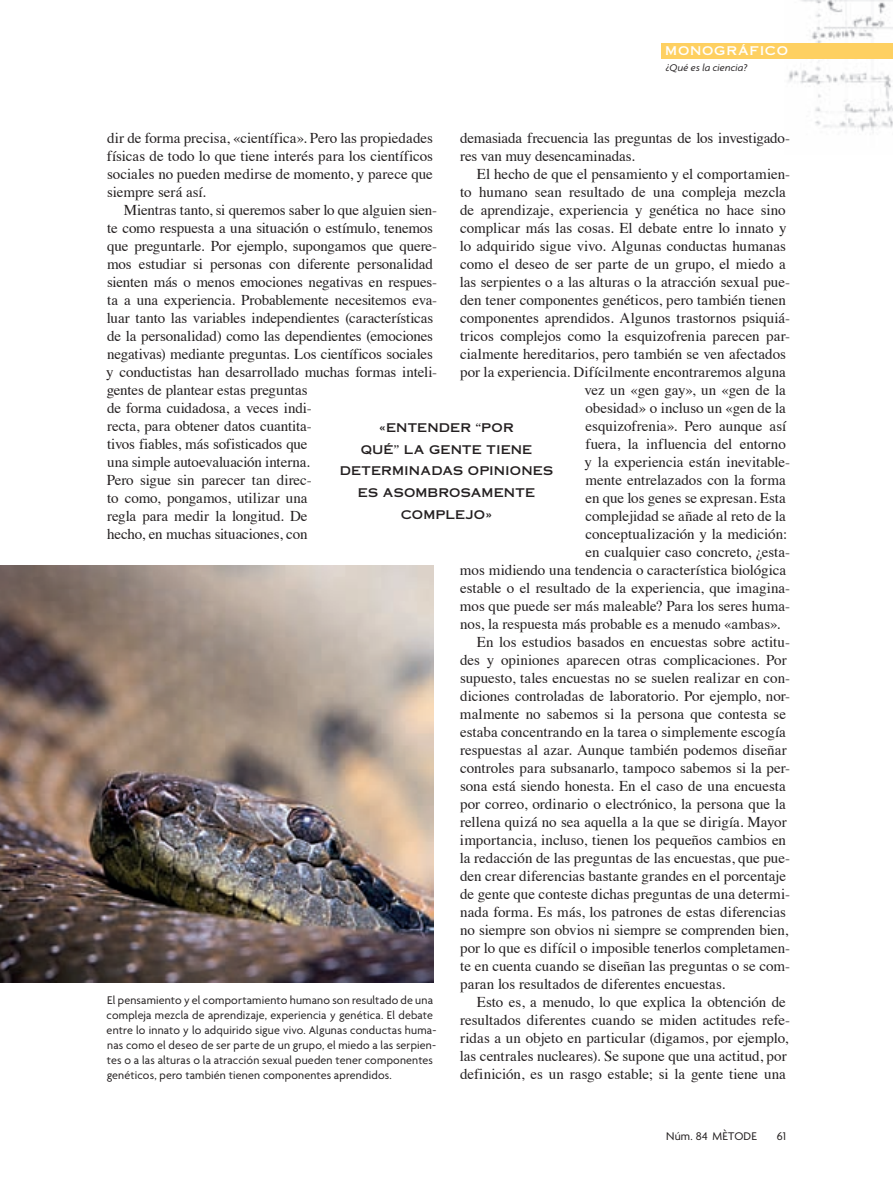
<style>
.page{position:relative;width:893px;height:1191px;background:#fff}
.page>*{position:absolute;margin:0;border:0;box-sizing:border-box;transform-origin:0 0}
.t1{font:15px/18px "Times";color:#231f20}
.t2{font:12px/15px "Agenda";letter-spacing:.015em;color:#231f20}
.t3{font:12px/21.8px "Copperplate Thirty One AB";letter-spacing:.01em;color:#231f20;text-align:center}
.t4{font:12px "Copperplate Thirty One AB";letter-spacing:.06em;color:#fff}
.t5{font:italic 10.5px "Agenda";letter-spacing:.015em;color:#231f20}
</style>
<div class="page">
<img style="left:784px;top:0;width:109px;height:133px">
<img style="left:0;top:565px;width:434px;height:417px">
<div style="left:661px;top:43px;width:232px;height:15px;background:#fed061"></div>
<p class="t4" style="left:665px;top:44px;width:124px">MONOGRÁFICO</p>
<p class="t5" style="left:666px;top:63px;width:83px">¿Qué es la ciencia?</p>
<p class="t1" style="left:107px;top:130px;width:328px;text-align:justify">dir de forma precisa, «científica». Pero las propiedades físicas de todo lo que tiene interés para los científicos sociales no pueden medirse de momento, y parece que siempre será así.</p>
<p class="t1" style="left:106px;top:202px;width:333px;text-indent:18px">Mientras tanto, si queremos saber lo que alguien sien&shy;te como respuesta a una situación o estímulo, tenemos que preguntarle. Por ejemplo, supongamos que quere&shy;mos estudiar si personas con diferente personalidad sienten más o menos emociones negativas en respues&shy;ta a una experiencia. Probablemente necesitemos eva&shy;luar tanto las variables independientes (características de la personalidad) como las dependientes (emociones negativas) mediante preguntas. Los científicos sociales y conductistas han desarrollado muchas formas inteli&shy;gentes de plantear estas preguntas<br>de forma cuidadosa, a veces indi-<br>recta, para obtener datos cuantita-<br>tivos fiables, más sofisticados que<br>una simple autoevaluación interna.<br>Pero sigue sin parecer tan direc-<br>to como, pongamos, utilizar una<br>regla para medir la longitud. De<br>hecho, en muchas situaciones, con</p>
<p class="t1" style="left:460px;top:130px;width:332px">demasiada frecuencia las preguntas de los investigado&shy;res van muy desencaminadas.</p>
<p class="t1" style="left:477px;top:166px;width:315px">El hecho de que el pensamiento y el comportamien-</p>
<p class="t1" style="left:460px;top:184px;width:327px">to humano sean resultado de una compleja mezcla</p>
<p class="t1" style="left:460px;top:202px;width:327px">de aprendizaje, experiencia y genética no hace sino</p>
<p class="t1" style="left:460px;top:220px;width:328px">complicar más las cosas. El debate entre lo innato y</p>
<p class="t1" style="left:460px;top:238px;width:328px">lo adquirido sigue vivo. Algunas conductas humanas</p>
<p class="t1" style="left:460px;top:256px;width:327px">como el deseo de ser parte de un grupo, el miedo a</p>
<p class="t1" style="left:460px;top:274px;width:332px">las serpientes o a las alturas o la atracción sexual pue-</p>
<p class="t1" style="left:460px;top:292px;width:327px">den tener componentes genéticos, pero también tienen</p>
<p class="t1" style="left:460px;top:310px;width:331px">componentes aprendidos. Algunos trastornos psiquiá-</p>
<p class="t1" style="left:460px;top:328px;width:332px">tricos complejos como la esquizofrenia parecen par-</p>
<p class="t1" style="left:460px;top:346px;width:327px">cialmente hereditarios, pero también se ven afectados</p>
<p class="t1" style="left:460px;top:364px;width:327px">por la experiencia. Difícilmente encontraremos alguna</p>
<p class="t1" style="left:584px;top:382px;width:203px">vez un «gen gay», un «gen de la</p>
<p class="t1" style="left:585px;top:400px;width:202px">obesidad» o incluso un «gen de la</p>
<p class="t1" style="left:586px;top:418px;width:202px">esquizofrenia». Pero aunque así</p>
<p class="t1" style="left:585px;top:436px;width:202px">fuera, la influencia del entorno</p>
<p class="t1" style="left:585px;top:454px;width:207px">y la experiencia están inevitable-</p>
<p class="t1" style="left:585px;top:472px;width:202px">mente entrelazados con la forma</p>
<p class="t1" style="left:586px;top:490px;width:202px">en que los genes se expresan. Esta</p>
<p class="t1" style="left:586px;top:508px;width:202px">complejidad se añade al reto de la</p>
<p class="t1" style="left:586px;top:526px;width:203px">conceptualización y la medición:</p>
<p class="t1" style="left:586px;top:544px;width:206px">en cualquier caso concreto, ¿esta-</p>
<p class="t1" style="left:460px;top:562px;width:327px">mos midiendo una tendencia o característica biológica</p>
<p class="t1" style="left:460px;top:580px;width:331px">estable o el resultado de la experiencia, que imagina-</p>
<p class="t1" style="left:460px;top:598px;width:332px">mos que puede ser más maleable? Para los seres huma-</p>
<p class="t1" style="left:460px;top:616px;width:321px">nos, la respuesta más probable es a menudo «ambas».</p>
<p class="t1" style="left:477px;top:634px;width:315px">En los estudios basados en encuestas sobre actitu-</p>
<p class="t1" style="left:460px;top:652px;width:328px">des y opiniones aparecen otras complicaciones. Por</p>
<p class="t1" style="left:460px;top:670px;width:332px">supuesto, tales encuestas no se suelen realizar en con-</p>
<p class="t1" style="left:460px;top:688px;width:332px">diciones controladas de laboratorio. Por ejemplo, nor-</p>
<p class="t1" style="left:460px;top:706px;width:328px">malmente no sabemos si la persona que contesta se</p>
<p class="t1" style="left:460px;top:724px;width:327px">estaba concentrando en la tarea o simplemente escogía</p>
<p class="t1" style="left:460px;top:742px;width:328px">respuestas al azar. Aunque también podemos diseñar</p>
<p class="t1" style="left:460px;top:760px;width:332px">controles para subsanarlo, tampoco sabemos si la per-</p>
<p class="t1" style="left:460px;top:778px;width:327px">sona está siendo honesta. En el caso de una encuesta</p>
<p class="t1" style="left:460px;top:796px;width:327px">por correo, ordinario o electrónico, la persona que la</p>
<p class="t1" style="left:460px;top:814px;width:328px">rellena quizá no sea aquella a la que se dirigía. Mayor</p>
<p class="t1" style="left:460px;top:832px;width:328px">importancia, incluso, tienen los pequeños cambios en</p>
<p class="t1" style="left:460px;top:850px;width:332px">la redacción de las preguntas de las encuestas, que pue-</p>
<p class="t1" style="left:460px;top:868px;width:327px">den crear diferencias bastante grandes en el porcentaje</p>
<p class="t1" style="left:460px;top:886px;width:332px">de gente que conteste dichas preguntas de una determi-</p>
<p class="t1" style="left:460px;top:904px;width:327px">nada forma. Es más, los patrones de estas diferencias</p>
<p class="t1" style="left:460px;top:922px;width:330px">no siempre son obvios ni siempre se comprenden bien,</p>
<p class="t1" style="left:460px;top:940px;width:332px">por lo que es difícil o imposible tenerlos completamen-</p>
<p class="t1" style="left:460px;top:958px;width:332px">te en cuenta cuando se diseñan las preguntas o se com-</p>
<p class="t1" style="left:460px;top:976px;width:267px">paran los resultados de diferentes encuestas.</p>
<p class="t1" style="left:477px;top:994px;width:311px">Esto es, a menudo, lo que explica la obtención de</p>
<p class="t1" style="left:460px;top:1012px;width:332px">resultados diferentes cuando se miden actitudes refe-</p>
<p class="t1" style="left:460px;top:1030px;width:330px">ridas a un objeto en particular (digamos, por ejemplo,</p>
<p class="t1" style="left:460px;top:1048px;width:328px">las centrales nucleares). Se supone que una actitud, por</p>
<p class="t1" style="left:460px;top:1066px;width:327px">definición, es un rasgo estable; si la gente tiene una</p>
<p class="t3" style="left:340px;top:417px;width:215px">«ENTENDER “POR<br>QUÉ” LA GENTE TIENE<br>DETERMINADAS OPINIONES<br>ES ASOMBROSAMENTE<br>COMPLEJO»</p>
<p class="t2" style="left:107px;top:993px;width:331px">El pensamiento y el comportamiento humano son resultado de una compleja mezcla de aprendizaje, experiencia y genética. El debate entre lo innato y lo adquirido sigue vivo. Algunas conductas huma&shy;nas como el deseo de ser parte de un grupo, el miedo a las serpien&shy;tes o a las alturas o la atracción sexual pueden tener componentes genéticos, pero también tienen componentes aprendidos.</p>
<p class="t2" style="left:666px;top:1129px;width:92px">Núm. 84 MÈTODE</p>
<p class="t2" style="left:777px;top:1129px;width:11px">61</p>
</div>
